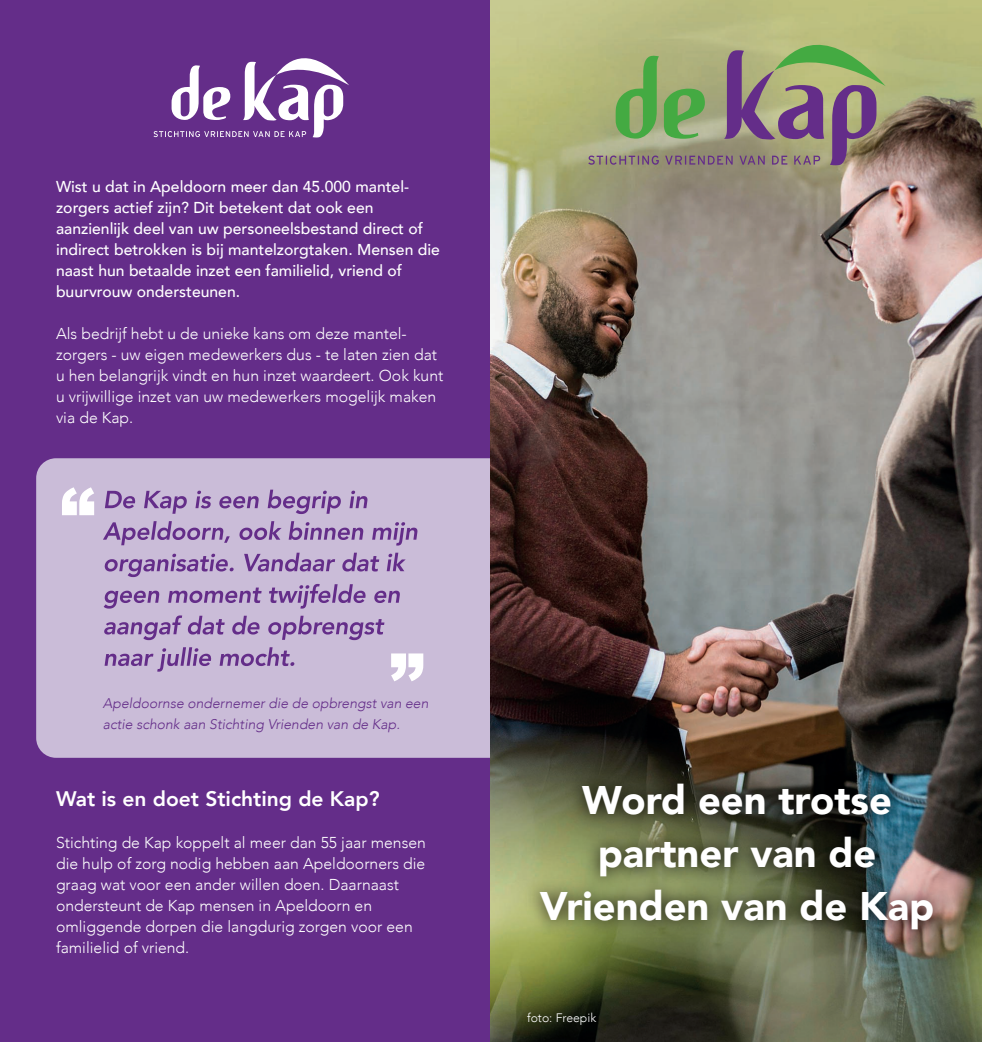
<style>
.page{position:relative;width:982px;height:1042px;background:#fff}
.page>*{position:absolute;margin:0;border:0;box-sizing:border-box;transform-origin:0 0}
.t1{font:900 39.73px/53px "Avenir";color:#fff;text-align:center}
.t2{font:800 21px "Avenir";color:#fff}
.t3{font:300 15.75px/21px "Avenir";color:#fff}
.t4{font:500 15.75px/21px "Avenir";color:#fff}
.t5{font:italic 300 14px/21px "Avenir";color:#642d89}
.t6{font:300 12.25px "Avenir";color:#fff}
</style>
<div class="page">
<div style="left:0;top:0;width:510px;height:1041px;background:#642d89"></div>
<div style="left:36px;top:458px;width:519px;height:299px;background:#cabcd8;border-radius:20px"></div>
<svg style="left:154px;top:58px;width:195px;height:79px"></svg>
<svg style="left:105px;top:490px;width:30px;height:18px"></svg>
<svg style="left:144px;top:490px;width:43px;height:23px"></svg>
<svg style="left:195px;top:490px;width:16px;height:18px"></svg>
<svg style="left:219px;top:496px;width:40px;height:12px"></svg>
<svg style="left:268px;top:489px;width:73px;height:25px"></svg>
<svg style="left:349px;top:490px;width:18px;height:18px"></svg>
<svg style="left:103px;top:521px;width:127px;height:24px"></svg>
<svg style="left:239px;top:521px;width:43px;height:19px"></svg>
<svg style="left:289px;top:521px;width:74px;height:19px"></svg>
<svg style="left:372px;top:522px;width:45px;height:23px"></svg>
<svg style="left:105px;top:553px;width:129px;height:24px"></svg>
<svg style="left:244px;top:552px;width:91px;height:19px"></svg>
<svg style="left:342px;top:552px;width:37px;height:19px"></svg>
<svg style="left:387px;top:552px;width:19px;height:19px"></svg>
<svg style="left:104px;top:590px;width:55px;height:18px"></svg>
<svg style="left:168px;top:587px;width:94px;height:16px"></svg>
<svg style="left:269px;top:584px;width:97px;height:24px"></svg>
<svg style="left:374px;top:590px;width:26px;height:13px"></svg>
<svg style="left:104px;top:615px;width:78px;height:25px"></svg>
<svg style="left:188px;top:615px;width:37px;height:19px"></svg>
<svg style="left:232px;top:615px;width:28px;height:19px"></svg>
<svg style="left:268px;top:615px;width:116px;height:25px"></svg>
<svg style="left:105px;top:647px;width:106px;height:24px"></svg>
<svg style="left:220px;top:647px;width:74px;height:19px"></svg>
<svg style="left:62px;top:487px;width:32px;height:28px"></svg>
<svg style="left:391px;top:653px;width:32px;height:28px"></svg>
<img style="left:491px;top:0;width:491px;height:1041px">
<img style="left:517px;top:757px;width:440px;height:204px">
<svg style="left:588px;top:24px;width:297px;height:141px;background:#989b78"></svg>
<img style="left:504px;top:988px;width:115px;height:53px">
<p class="t4" style="left:56px;top:175px;width:385px">Wist u dat in Apeldoorn meer dan 45.000 mantel&shy;zorgers actief zijn? Dit betekent dat ook een aanzienlijk deel van uw personeelsbestand direct of indirect betrokken is bij mantelzorgtaken. Mensen die naast hun betaalde inzet een familielid, vriend of buurvrouw ondersteunen.</p>
<p class="t3" style="left:56px;top:323px;width:389px">Als bedrijf hebt u de unieke kans om deze mantel&shy;zorgers - uw eigen medewerkers dus - te laten zien dat u hen belangrijk vindt en hun inzet waardeert. Ook kunt u vrijwillige inzet van uw medewerkers mogelijk maken via de Kap.</p>
<p class="t5" style="left:103px;top:692px;width:327px">Apeldoornse ondernemer die de opbrengst van een actie schonk aan Stichting Vrienden van de Kap.</p>
<h2 class="t2" style="left:56px;top:782px;width:325px">Wat is en doet Stichting de Kap?</h2>
<p class="t3" style="left:56px;top:832px;width:371px">Stichting de Kap koppelt al meer dan 55 jaar mensen die hulp of zorg nodig hebben aan Apeldoorners die graag wat voor een ander willen doen. Daarnaast ondersteunt de Kap mensen in Apeldoorn en omliggende dorpen die langdurig zorgen voor een familielid of vriend.</p>
<h1 class="t1" style="left:540px;top:772px;width:396px">Word een trotse partner van de<br>Vrienden van de Kap</h1>
<p class="t6" style="left:527px;top:1010px;width:71px">foto: Freepik</p>
</div>
